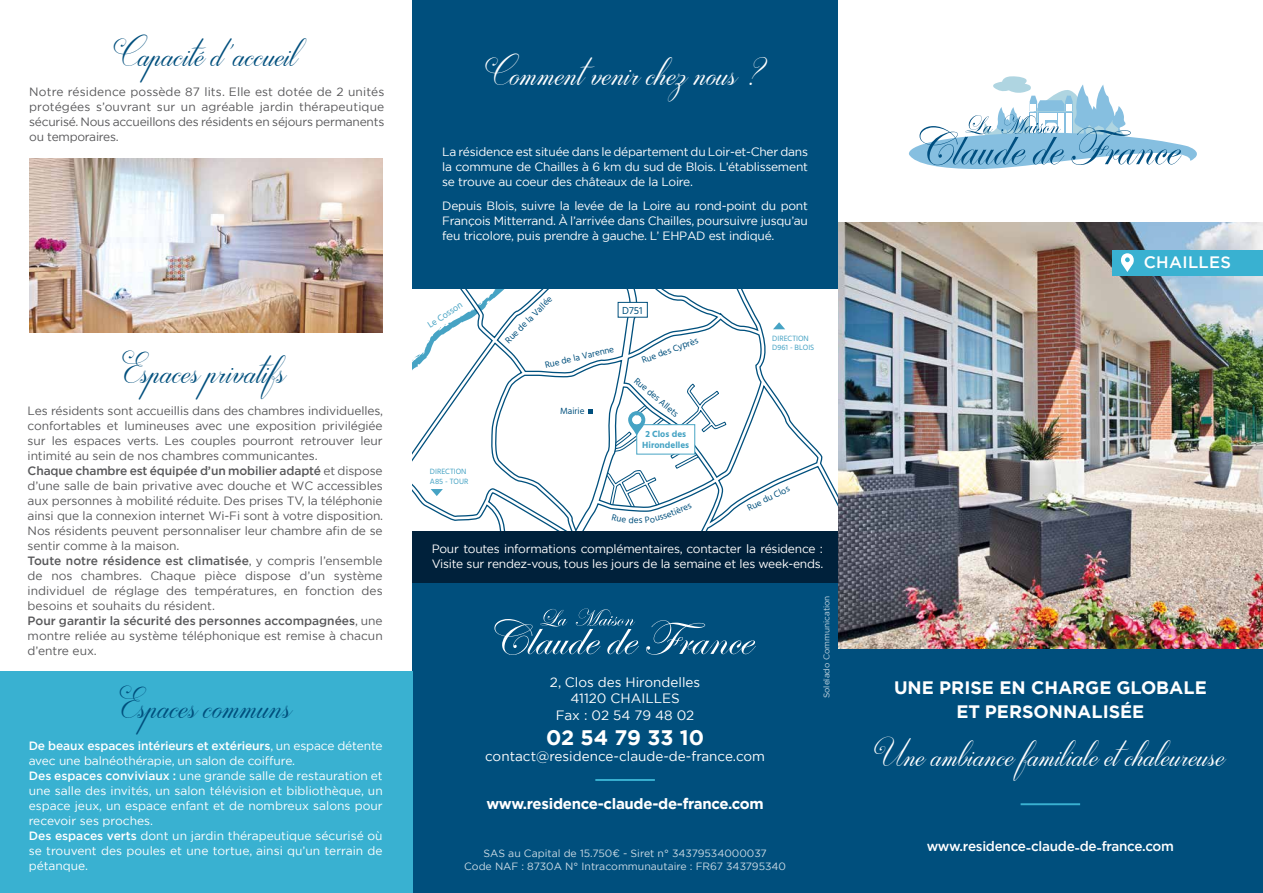
<style>
.page{position:relative;width:1263px;height:893px;background:#fff}
.page>*{position:absolute;margin:0;border:0;box-sizing:border-box;transform-origin:0 0}
.t1{font:42px "Darleston";color:#004f7d}
.t2{font:42px "Darleston";color:#fff}
.t3{font:39px "Darleston";color:#fff}
.t4{font:700 21px "Gotham";color:#fff}
.t5{font:700 18px/24px "Gotham";color:#fff;text-align:center}
.t6{font:500 16.5px "Gotham";letter-spacing:.02em;color:#fff}
.t7{font:700 15px "Gotham";letter-spacing:-.02em;color:#fff}
.t8{font:13.5px/16.5px "Gotham";color:#fff;text-align:center}
.t9{font:500 13.5px "Gotham";letter-spacing:-.02em;color:#fff}
.t10{font:12px/15px "Gotham";letter-spacing:-.01em;color:#58585a;text-align:justify}
.t11{font:12px/15px "Gotham";letter-spacing:-.015em;color:#fff;text-align:justify}
.t12{font:10.5px/13.5px "Gotham";color:#fff;text-align:center}
.t13{font:10.5px "Hind";color:#00507d}
.t14{font:9.15px "Hind";color:#00507d}
.t15{font:700 9.15px/10.9px "Hind";color:#47a4c4;text-align:center}
.t16{font:9.15px "Hind";color:#46a3c4}
.t17{font:8.25px "Gotham";color:#fff}
.t18{font:7.8px/9.4px "Hind";color:#46a3c4}
.s1{font-weight:500}
</style>
<div class="page">
<div style="left:838px;top:647px;width:425px;height:246px;background:#004f7d"></div>
<img style="left:838px;top:222px;width:425px;height:426px">
<svg style="left:909px;top:76px;width:288px;height:93px"></svg>
<div style="left:1112px;top:250px;width:151px;height:25px;background:#39b1d1"></div>
<svg style="left:1121px;top:253px;width:13px;height:19px"></svg>
<div style="left:412px;top:0;width:426px;height:893px;background:#004f7d"></div>
<div style="left:0;top:672px;width:412px;height:221px;background:#39b1d1"></div>
<svg style="left:412px;top:289px;width:426px;height:242px;background:#f1f5f7"></svg>
<div style="left:618px;top:302px;width:29px;height:15px;background:#fff"></div>
<div style="left:618px;top:302px;width:30px;height:16px;border:1px solid #00507d"></div>
<svg style="left:589px;top:409px;width:4px;height:4px"></svg>
<svg style="left:412px;top:289px;width:170px;height:221px;background:#eef4f7"></svg>
<img style="left:30px;top:158px;width:353px;height:175px">
<hr style="left:1020px;top:803px;width:60px;height:2px;background:#39b1d1">
<hr style="left:595px;top:779px;width:60px;height:2px;background:#39b1d1">
<div style="left:412px;top:531px;width:426px;height:51px;background:#00213b"></div>
<svg style="left:646px;top:620px;width:110px;height:35px"></svg>
<svg style="left:494px;top:608px;width:145px;height:47px"></svg>
<svg style="left:603px;top:383px;width:124px;height:140px;background:#e2ebf0"></svg>
<h1 class="t1" style="left:114px;top:28px;width:187px">Capacité d’accueil</h1>
<p class="t10" style="left:29px;top:84px;width:357px">Notre résidence possède 87 lits. Elle est dotée de 2 unités protégées s’ouvrant sur un agréable jardin thérapeutique sécurisé. Nous accueillons des résidents en séjours permanents ou temporaires.</p>
<h1 class="t1" style="left:122px;top:346px;width:166px">Espaces privatifs</h1>
<p class="t10" style="left:28px;top:403px;width:357px;text-align:left">Les résidents sont accueillis dans des chambres individuelles, confortables et lumineuses avec une exposition privilégiée sur les espaces verts. Les couples pourront retrouver leur intimité au sein de nos chambres communicantes.<br><span class="s1">Chaque chambre est équipée d’un mobilier adapté</span> et dispose d’une salle de bain privative avec douche et WC accessibles aux personnes à mobilité réduite. Des prises TV, la téléphonie ainsi que la connexion internet Wi-Fi sont à votre disposition.<br>Nos résidents peuvent personnaliser leur chambre afin de se sentir comme à la maison.<br><span class="s1">Toute notre résidence est climatisée</span>, y compris l’ensemble de nos chambres. Chaque pièce dispose d’un système individuel de réglage des températures, en fonction des besoins et souhaits du résident.<br><span class="s1">Pour garantir la sécurité des personnes accompagnées</span>, une montre reliée au système téléphonique est remise à chacun d’entre eux.</p>
<h1 class="t1" style="left:120px;top:681px;width:174px">Espaces communs</h1>
<p class="t11" style="left:29px;top:738px;width:356px;text-align:left"><span class="s1">De beaux espaces intérieurs et extérieurs</span>, un espace détente avec une balnéothérapie, un salon de coiffure.<br><span class="s1">Des espaces conviviaux :</span> une grande salle de restauration et une salle des invités, un salon télévision et bibliothèque, un espace jeux, un espace enfant et de nombreux salons pour recevoir ses proches.<br><span class="s1">Des espaces verts</span> dont un jardin thérapeutique sécurisé où se trouvent des poules et une tortue, ainsi qu’un terrain de pétanque.</p>
<h1 class="t2" style="left:485px;top:47px;width:281px">Comment venir chez nous ?</h1>
<p class="t11" style="left:442px;top:144px;width:367px">La résidence est située dans le département du Loir-et-Cher dans la commune de Chailles à 6 km du sud de Blois. L’établissement se trouve au coeur des châteaux de la Loire.</p>
<p class="t11" style="left:442px;top:198px;width:367px">Depuis Blois, suivre la levée de la Loire au rond-point du pont François Mitterrand. À l’arrivée dans Chailles, poursuivre jusqu’au feu tricolore, puis prendre à gauche. L’ EHPAD est indiqué.</p>
<p class="t16" style="left:425px;top:320px;width:41px;rotate:-33deg">Le Cosson</p>
<p class="t18" style="left:430px;top:467px;width:40px">DIRECTION<br>A85 - TOUR</p>
<p class="t14" style="left:502px;top:337px;width:64px;rotate:-45deg">Rue de la Vallée</p>
<p class="t14" style="left:544px;top:359px;width:72px;rotate:-13deg">Rue de la Varenne</p>
<p class="t14" style="left:560px;top:404px;width:26px">Mairie</p>
<p class="t13" style="left:622px;top:303px;width:22px">D751</p>
<p class="t14" style="left:640px;top:355px;width:61px;rotate:-20deg">Rue des Cyprès</p>
<p class="t14" style="left:639px;top:375px;width:56px;rotate:40deg">Rue des Allets</p>
<p class="t15" style="left:642px;top:428px;width:49px">2 Clos des<br>Hirondelles</p>
<p class="t18" style="left:772px;top:334px;width:44px">DIRECTION<br>D961 - BLOIS</p>
<p class="t14" style="left:745px;top:503px;width:47px;rotate:-26deg">Rue du Clos</p>
<p class="t11" style="left:432px;top:541px;width:393px">Pour toutes informations complémentaires, contacter la résidence :<br>Visite sur rendez-vous, tous les jours de la semaine et les week-ends.</p>
<p class="t8" style="left:550px;top:674px;width:152px">2, Clos des Hirondelles<br>41120 CHAILLES<br>Fax : 02 54 79 48 02</p>
<h3 class="t4" style="left:546px;top:723px;width:159px">02 54 79 33 10</h3>
<p class="t8" style="left:485px;top:748px;width:281px">contact@residence-claude-de-france.com</p>
<p class="t7" style="left:486px;top:794px;width:279px">www.residence-claude-de-france.com</p>
<p class="t12" style="left:464px;top:846px;width:323px">SAS au Capital de 15.750€ - Siret n° 34379534000037<br>Code NAF : 8730A N° Intracommunautaire : FR67 343795340</p>
<p class="t17" style="left:821px;top:698px;width:104px;rotate:-90deg">Soleïado Communication</p>
<h3 class="t6" style="left:1144px;top:252px;width:89px">CHAILLES</h3>
<h3 class="t5" style="left:894px;top:675px;width:314px">UNE PRISE EN CHARGE GLOBALE<br>ET PERSONNALISÉE</h3>
<h2 class="t3" style="left:874px;top:732px;width:353px">Une ambiance familiale et chaleureuse</h2>
<p class="t9" style="left:927px;top:838px;width:249px">www.residence-claude-de-france.com</p>
</div>
